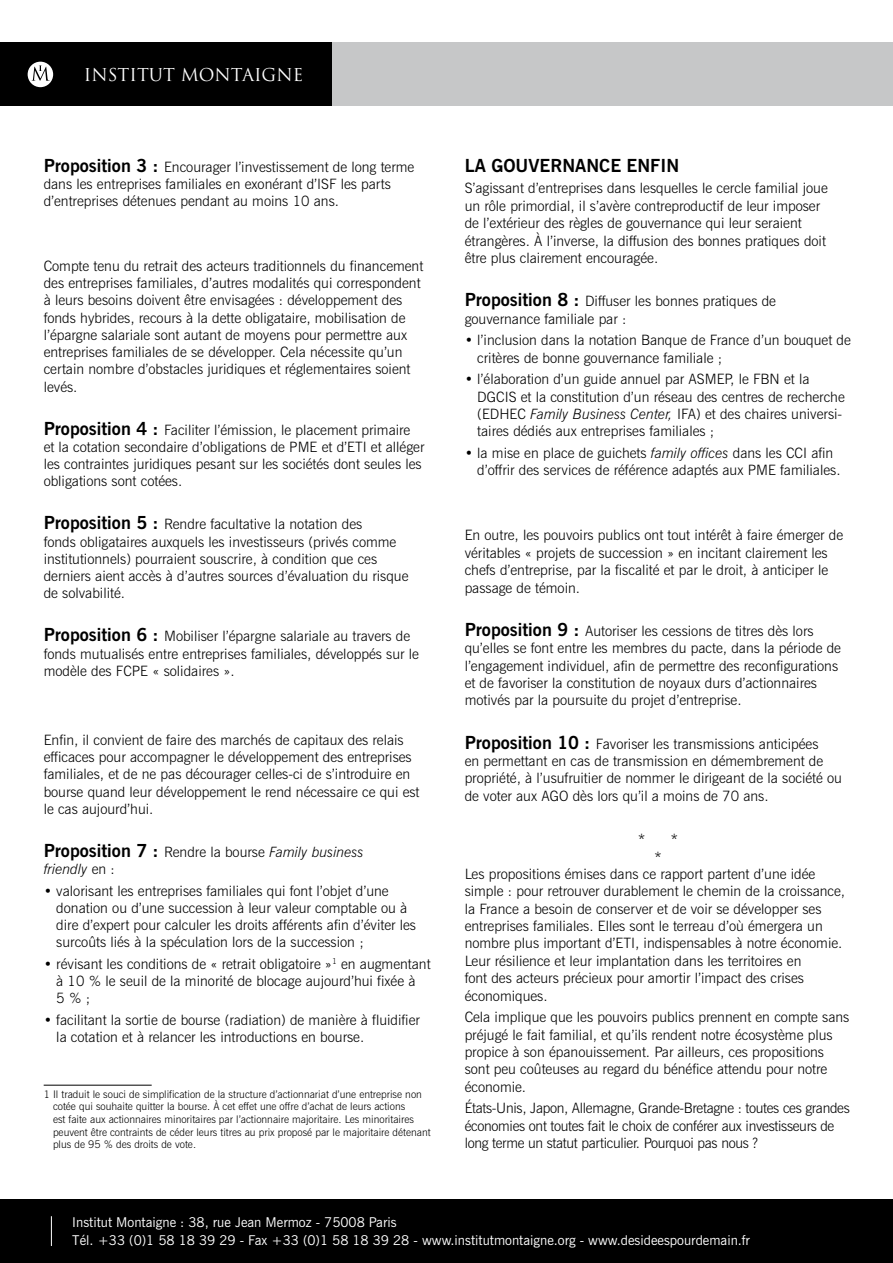
<style>
.page{position:relative;width:893px;height:1263px;background:#fff}
.page>*{position:absolute;margin:0;border:0;box-sizing:border-box;transform-origin:0 0}
.t1{font:700 18px "News Gothic BT";color:#000}
.t2{font:17.25px "Trajan";color:#fff}
.t3{font:300 14.25px/17.2px "News Gothic BT";color:#000}
.t4{font:300 14.25px/17.4px "News Gothic BT";letter-spacing:-.02em;color:#000}
.t5{font:italic 300 14.25px/17.2px "News Gothic BT";color:#000}
.t6{font:13.5px/18px "News Gothic BT";color:#fff}
.t7{font:300 10.5px/12.6px "News Gothic BT";color:#000}
.s1{font-weight:700;font-size:18px}
.s2{font-weight:700;font-style:normal;font-size:18px}
.s3{font-style:normal}
.s4{font-style:italic}
</style>
<div class="page">
<div style="left:0;top:43px;width:893px;height:63px;background:#c6c7c8"></div>
<div style="left:0;top:43px;width:332px;height:63px;background:#000"></div>
<div style="left:28px;top:62px;width:25px;height:25px;background:#fff;border-radius:50%"></div>
<svg style="left:32px;top:65px;width:18px;height:16px"></svg>
<div style="left:0;top:1199px;width:893px;height:64px;background:#000"></div>
<hr style="left:51px;top:1216px;width:1px;height:30px;background:#fff">
<hr style="left:44px;top:1085px;width:108px;height:1px;background:#000">
<p class="t2" style="left:84px;top:65px;width:221px">INSTITUT MONTAIGNE</p>
<p class="t3" style="left:44px;top:158px;width:372px"><span class="s1">Proposition 3 :</span> Encourager l’investissement de long terme dans les entreprises familiales en exonérant d’ISF les parts d’entreprises détenues pendant au moins 10 ans.</p>
<p class="t3" style="left:44px;top:257px;width:381px">Compte tenu du retrait des acteurs traditionnels du financement des entreprises familiales, d’autres modalités qui correspondent à leurs besoins doivent être envisagées : développement des fonds hybrides, recours à la dette obligataire, mobilisation de l’épargne salariale sont autant de moyens pour permettre aux entreprises familiales de se développer. Cela nécessite qu’un certain nombre d’obstacles juridiques et réglementaires soient levés.</p>
<p class="t3" style="left:44px;top:421px;width:382px"><span class="s1">Proposition 4 :</span> Faciliter l’émission, le placement primaire et la cotation secondaire d’obligations de PME et d’ETI et alléger les contraintes juridiques pesant sur les sociétés dont seules les obligations sont cotées.</p>
<p class="t3" style="left:44px;top:516px;width:366px"><span class="s1">Proposition 5 :</span> Rendre facultative la notation des<br>fonds obligataires auxquels les investisseurs (privés comme institutionnels) pourraient souscrire, à condition que ces derniers aient accès à d’autres sources d’évaluation du risque de solvabilité.</p>
<p class="t3" style="left:44px;top:628px;width:377px"><span class="s1">Proposition 6 :</span> Mobiliser l’épargne salariale au travers de fonds mutualisés entre entreprises familiales, développés sur le modèle des FCPE « solidaires ».</p>
<p class="t3" style="left:44px;top:731px;width:377px">Enfin, il convient de faire des marchés de capitaux des relais efficaces pour accompagner le développement des entreprises familiales, et de ne pas décourager celles-ci de s’introduire en bourse quand leur développement le rend nécessaire ce qui est le cas aujourd’hui.</p>
<p class="t5" style="left:44px;top:843px;width:321px"><span class="s2">Proposition 7 :</span> <span class="s3">Rendre la bourse</span> Family business friendly <span class="s3">en :</span></p>
<p class="t3" style="left:56px;top:882px;width:361px;text-indent:-13px">• valorisant les entreprises familiales qui font l’objet d’une donation ou d’une succession à leur valeur comptable ou à dire d’expert pour calculer les droits afférents afin d’éviter les surcoûts liés à la spéculation lors de la succession ;</p>
<p class="t3" style="left:56px;top:955px;width:376px;text-indent:-13px">• révisant les conditions de « retrait obligatoire »<sup>1</sup> en augmentant à 10 % le seuil de la minorité de blocage aujourd’hui fixée à<br>5 % ;</p>
<p class="t3" style="left:56px;top:1011px;width:365px;text-indent:-13px">• facilitant la sortie de bourse (radiation) de manière à fluidifier la cotation et à relancer les introductions en bourse.</p>
<p class="t7" style="left:53px;top:1088px;width:379px;text-indent:-9px">1 Il traduit le souci de simplification de la structure d’actionnariat d’une entreprise non cotée qui souhaite quitter la bourse. À cet effet une offre d’achat de leurs actions<br>est faite aux actionnaires minoritaires par l’actionnaire majoritaire. Les minoritaires peuvent être contraints de céder leurs titres au prix proposé par le majoritaire détenant plus de 95 % des droits de vote.</p>
<p class="t1" style="left:465px;top:154px;width:216px">La gouvernance enfi n</p>
<p class="t3" style="left:465px;top:180px;width:365px">S’agissant d’entreprises dans lesquelles le cercle familial joue un rôle primordial, il s’avère contreproductif de leur imposer de l’extérieur des règles de gouvernance qui leur seraient étrangères. À l’inverse, la diffusion des bonnes pratiques doit être plus clairement encouragée.</p>
<p class="t3" style="left:465px;top:292px;width:313px"><span class="s1">Proposition 8 :</span> Diffuser les bonnes pratiques de gouvernance familiale par :</p>
<p class="t3" style="left:477px;top:331px;width:375px;text-indent:-13px">• l’inclusion dans la notation Banque de France d’un bouquet de critères de bonne gouvernance familiale ;</p>
<p class="t3" style="left:477px;top:370px;width:369px;text-indent:-13px">• l’élaboration d’un guide annuel par ASMEP, le FBN et la DGCIS et la constitution d’un réseau des centres de recherche (EDHEC <span class="s4">Family Business Center,</span> IFA) et des chaires universi&shy;taires dédiés aux entreprises familiales ;</p>
<p class="t3" style="left:477px;top:444px;width:365px;text-indent:-13px">• la mise en place de guichets <span class="s4">family offices</span> dans les CCI afin d’offrir des services de référence adaptés aux PME familiales.</p>
<p class="t3" style="left:465px;top:526px;width:380px">En outre, les pouvoirs publics ont tout intérêt à faire émerger de véritables « projets de succession » en incitant clairement les chefs d’entreprise, par la fiscalité et par le droit, à anticiper le passage de témoin.</p>
<p class="t3" style="left:465px;top:622px;width:378px"><span class="s1">Proposition 9 :</span> Autoriser les cessions de titres dès lors qu’elles se font entre les membres du pacte, dans la période de l’engagement individuel, afin de permettre des reconfigurations et de favoriser la constitution de noyaux durs d’actionnaires motivés par la poursuite du projet d’entreprise.</p>
<p class="t3" style="left:465px;top:735px;width:379px"><span class="s1">Proposition 10 :</span> Favoriser les transmissions anticipées<br>en permettant en cas de transmission en démembrement de propriété, à l’usufruitier de nommer le dirigeant de la société ou de voter aux AGO dès lors qu’il a moins de 70 ans.</p>
<p class="t3" style="left:638px;top:830px;width:41px">* *</p>
<p class="t3" style="left:655px;top:848px;width:9px">*</p>
<p class="t3" style="left:465px;top:865px;width:352px">Les propositions émises dans ce rapport partent d’une idée</p>
<p class="t3" style="left:465px;top:882px;width:382px">simple : pour retrouver durablement le chemin de la croissance,</p>
<p class="t3" style="left:465px;top:900px;width:358px">la France a besoin de conserver et de voir se développer ses</p>
<p class="t3" style="left:465px;top:917px;width:360px">entreprises familiales. Elles sont le terreau d’où émergera un</p>
<p class="t3" style="left:465px;top:935px;width:379px">nombre plus important d’ETI, indispensables à notre économie.</p>
<p class="t3" style="left:465px;top:952px;width:338px">Leur résilience et leur implantation dans les territoires en</p>
<p class="t3" style="left:465px;top:969px;width:341px">font des acteurs précieux pour amortir l’impact des crises</p>
<p class="t3" style="left:465px;top:987px;width:84px">économiques.</p>
<p class="t3" style="left:465px;top:1008px;width:386px">Cela implique que les pouvoirs publics prennent en compte sans préjugé le fait familial, et qu’ils rendent notre écosystème plus propice à son épanouissement. Par ailleurs, ces propositions sont peu coûteuses au regard du bénéfice attendu pour notre économie.</p>
<p class="t4" style="left:465px;top:1099px;width:387px">États-Unis, Japon, Allemagne, Grande-Bretagne : toutes ces grandes économies ont toutes fait le choix de conférer aux investisseurs de long terme un statut particulier. Pourquoi pas nous ?</p>
<p class="t6" style="left:72px;top:1213px;width:679px">Institut Montaigne : 38, rue Jean Mermoz - 75008 Paris<br>Tél. +33 (0)1 58 18 39 29 - Fax +33 (0)1 58 18 39 28 - www.institutmontaigne.org - www.desideespourdemain.fr</p>
</div>
